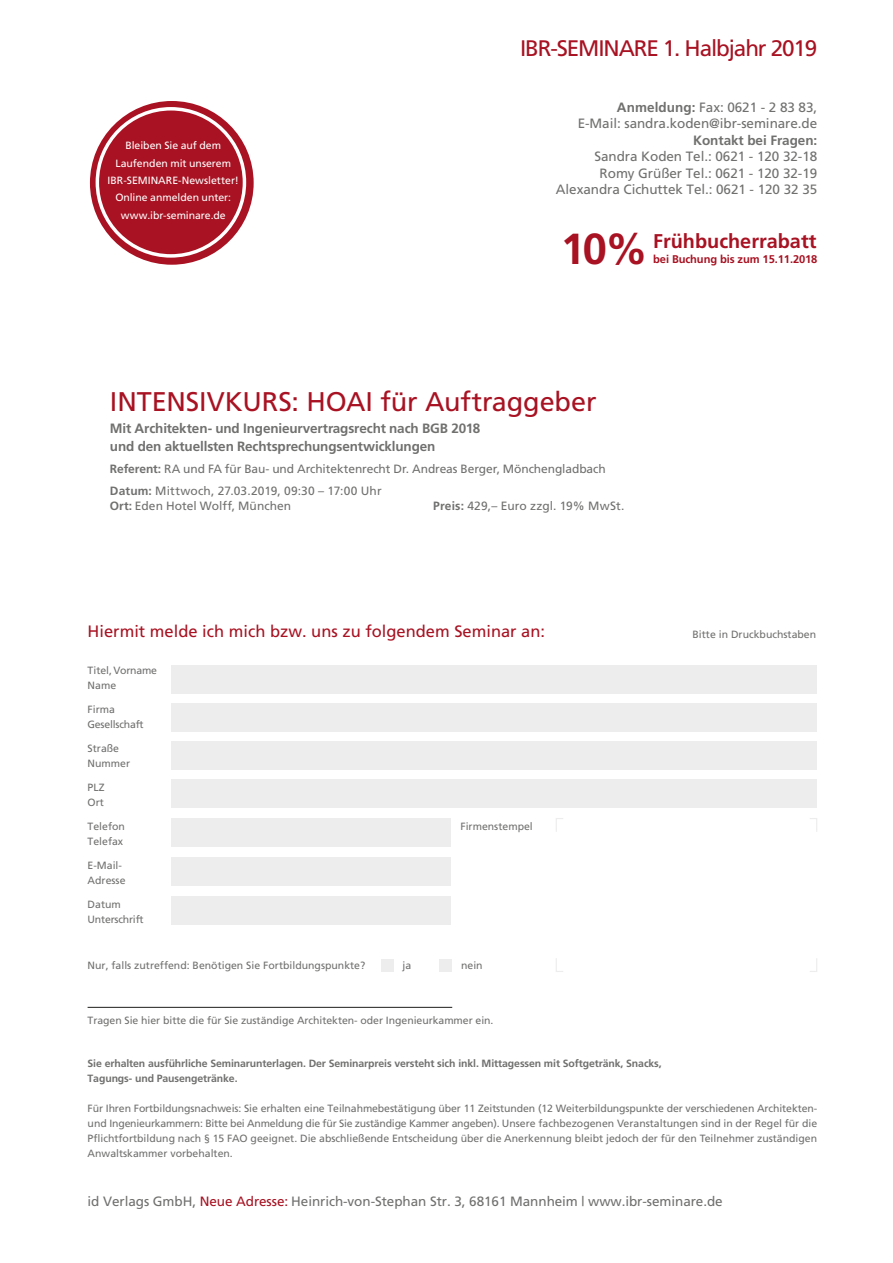
<style>
.page{position:relative;width:893px;height:1263px;background:#fff}
.page>*{position:absolute;margin:0;border:0;box-sizing:border-box;transform-origin:0 0}
.t1{font:27px "Frutiger LT";letter-spacing:-.005em;color:#a81222}
.t2{font:22.5px "Frutiger";letter-spacing:-.05em;color:#a81222}
.t3{font:700 19.8px "Frutiger";color:#a81222}
.t4{font:16.5px "Frutiger";color:#a81222}
.t5{font:13.5px/16.5px "Frutiger";letter-spacing:-.005em;color:#70706f;text-align:right}
.t6{font:700 13.5px/18px "Frutiger LT";letter-spacing:-.01em;color:#70706f}
.t7{font:700 13.5px "Frutiger";letter-spacing:-.005em;color:#70706f}
.t8{font:12px/22.5px "Frutiger LT";letter-spacing:-.005em;color:#70706f}
.t9{font:700 11.1px "Frutiger";letter-spacing:-.01em;color:#a81222}
.t10{font:10.5px/15px "Frutiger";color:#70706f}
.t11{font:700 10.5px/15px "Frutiger";letter-spacing:-.01em;color:#70706f}
.t12{font:10.5px/17.2px "Frutiger";color:#fff;text-align:center}
.t13{font:10.5px/15px "Frutiger";letter-spacing:-.02em;color:#70706f}
.s1{font-weight:700}
.s2{font-size:43.35px}
.s3{color:#a81222}
</style>
<div class="page">
<div style="left:381px;top:959px;width:13px;height:13px;background:#ededed"></div>
<div style="left:439px;top:959px;width:13px;height:13px;background:#ededed"></div>
<hr style="left:88px;top:1007px;width:364px;height:1px;background:#1d1d1b">
<div style="left:90px;top:101px;width:164px;height:164px;background:#a81222;border-radius:50%"></div>
<div style="left:96px;top:107px;width:150px;height:151px;border:3px solid #fff;border-radius:50%"></div>
<div style="left:171px;top:703px;width:646px;height:29px;background:#ededed"></div>
<div style="left:171px;top:779px;width:646px;height:29px;background:#ededed"></div>
<div style="left:171px;top:857px;width:279px;height:29px;background:#ededed"></div>
<div style="left:171px;top:741px;width:646px;height:29px;background:#ededed"></div>
<div style="left:171px;top:818px;width:279px;height:29px;background:#ededed"></div>
<svg style="left:556px;top:818px;width:7px;height:14px"></svg>
<svg style="left:810px;top:818px;width:7px;height:14px"></svg>
<svg style="left:556px;top:958px;width:7px;height:14px"></svg>
<svg style="left:810px;top:958px;width:7px;height:14px"></svg>
<div style="left:171px;top:665px;width:646px;height:29px;background:#ededed"></div>
<div style="left:171px;top:896px;width:279px;height:29px;background:#ededed"></div>
<p class="t12" style="left:108px;top:137px;width:133px">Bleiben Sie auf dem<br>Laufenden mit unserem<br>IBR-SEMINARE-Newsletter!<br>Online anmelden unter: www.ibr-seminare.de</p>
<h2 class="t2" style="left:520px;top:35px;width:299px">IBR-SEMINARE 1. Halbjahr 2019</h2>
<p class="t5" style="left:578px;top:99px;width:241px"><span class="s1">Anmeldung:</span> Fax: 0621 - 2 83 83,<br>E-Mail: sandra.koden@ibr-seminare.de</p>
<p class="t7" style="left:693px;top:132px;width:126px">Kontakt bei Fragen:</p>
<p class="t5" style="left:556px;top:148px;width:263px">Sandra Koden Tel.: 0621 - 120 32-18<br>Romy Grüßer Tel.: 0621 - 120 32-19<br>Alexandra Cichuttek Tel.: 0621 - 120 32 35</p>
<h3 class="t3" style="left:561px;top:229px;width:257px"><span class="s2">10%</span> Frühbucherrabatt</h3>
<p class="t9" style="left:653px;top:252px;width:166px">bei Buchung bis zum 15.11.2018</p>
<h1 class="t1" style="left:110px;top:386px;width:488px">INTENSIVKURS: HOAI für Auftraggeber</h1>
<p class="t6" style="left:110px;top:420px;width:372px">Mit Architekten- und Ingenieurvertragsrecht nach BGB 2018 und den aktuellsten Rechtsprechungsentwicklungen</p>
<p class="t8" style="left:110px;top:457px;width:497px"><span class="s1">Referent:</span> RA und FA für Bau- und Architektenrecht Dr. Andreas Berger, Mönchengladbach<br><span class="s1">Datum:</span> Mittwoch, 27.03.2019, 09:30 – 17:00 Uhr</p>
<p class="t8" style="left:110px;top:495px;width:183px"><span class="s1">Ort:</span> Eden Hotel Wolff, München</p>
<p class="t8" style="left:433px;top:495px;width:193px"><span class="s1">Preis:</span> 429,– Euro zzgl. 19% MwSt.</p>
<h3 class="t4" style="left:88px;top:621px;width:459px">Hiermit melde ich mich bzw. uns zu folgendem Seminar an:</h3>
<p class="t10" style="left:692px;top:627px;width:125px">Bitte in Druckbuchstaben</p>
<p class="t10" style="left:88px;top:663px;width:71px">Titel,Vorname<br>Name</p>
<p class="t13" style="left:88px;top:702px;width:58px">Firma<br>Gesellschaft</p>
<p class="t10" style="left:88px;top:741px;width:44px">Straße<br>Nummer</p>
<p class="t10" style="left:88px;top:780px;width:18px">PLZ<br>Ort</p>
<p class="t10" style="left:88px;top:819px;width:39px">Telefon<br>Telefax</p>
<p class="t10" style="left:88px;top:858px;width:39px">E-Mail-<br>Adresse</p>
<p class="t13" style="left:88px;top:897px;width:58px">Datum<br>Unterschrift</p>
<p class="t10" style="left:460px;top:819px;width:74px">Firmenstempel</p>
<p class="t10" style="left:88px;top:957px;width:279px">Nur, falls zutreffend: Benötigen Sie Fortbildungspunkte?</p>
<p class="t10" style="left:403px;top:957px;width:10px">ja</p>
<p class="t10" style="left:461px;top:957px;width:23px">nein</p>
<p class="t10" style="left:88px;top:1013px;width:407px">Tragen Sie hier bitte die für Sie zuständige Architekten- oder Ingenieurkammer ein.</p>
<p class="t11" style="left:88px;top:1055px;width:576px">Sie erhalten ausführliche Seminarunterlagen. Der Seminarpreis versteht sich inkl. Mittagessen mit Softgetränk, Snacks,<br>Tagungs- und Pausengetränke.</p>
<p class="t10" style="left:88px;top:1100px;width:731px;text-align:justify">Für Ihren Fortbildungsnachweis: Sie erhalten eine Teilnahmebestätigung über 11 Zeitstunden (12 Weiterbildungspunkte der verschiedenen Architekten&shy;und Ingenieurkammern: Bitte bei Anmeldung die für Sie zuständige Kammer angeben). Unsere fachbezogenen Veranstaltungen sind in der Regel für die Pflichtfortbildung nach § 15 FAO geeignet. Die abschließende Entscheidung über die Anerkennung bleibt jedoch der für den Teilnehmer zuständigen Anwaltskammer vorbehalten.</p>
<p class="t5" style="left:88px;top:1193px;width:637px">id Verlags GmbH, <span class="s3">Neue Adresse:</span> Heinrich-von-Stephan Str. 3, 68161 Mannheim | www.ibr-seminare.de</p>
</div>
